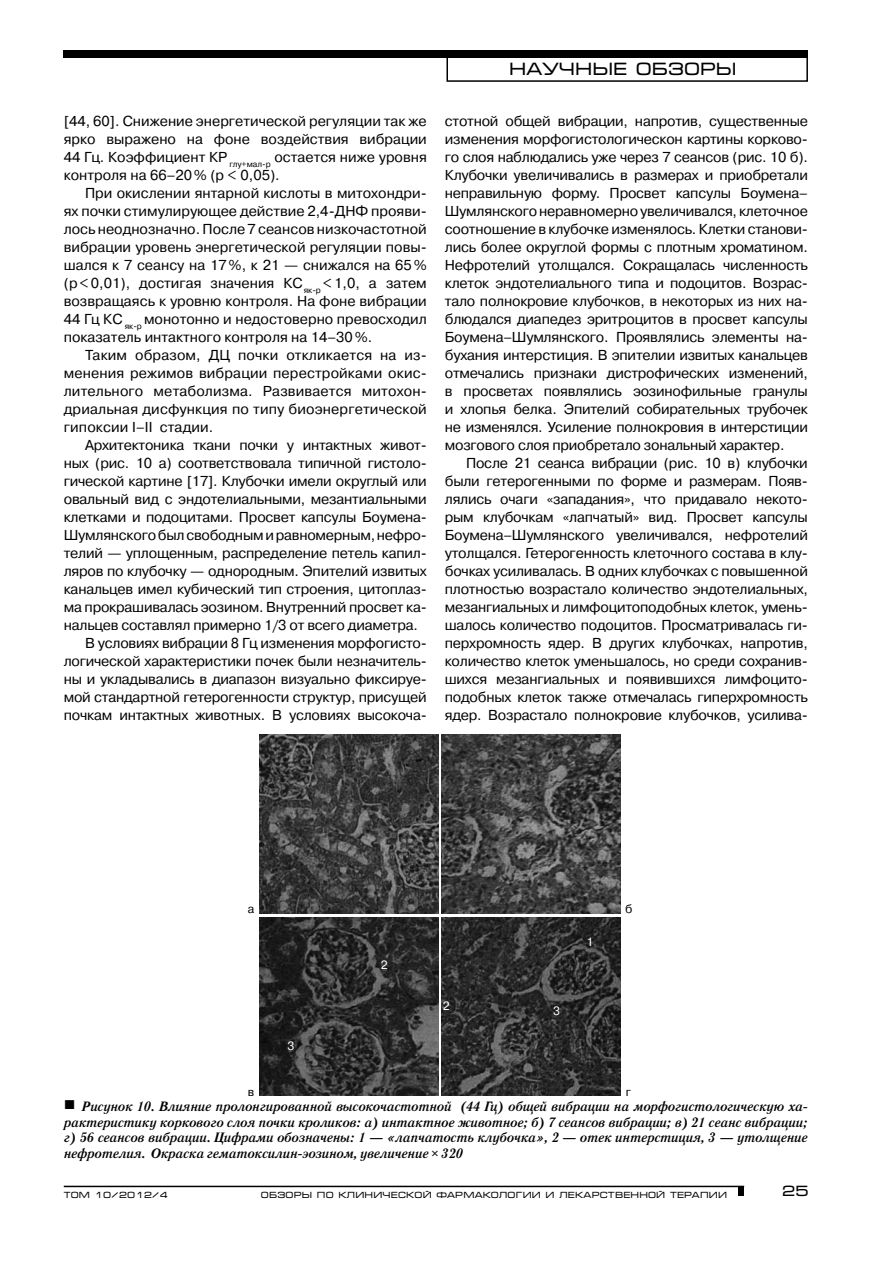
<style>
.page{position:relative;width:893px;height:1263px;background:#fff}
.page>*{position:absolute;margin:0;border:0;box-sizing:border-box;transform-origin:0 0}
.t1{font:18px "Micra";color:#000}
.t2{font:15px "Micra";color:#000}
.t3{font:14.4px/18px "Pragmatica C";letter-spacing:-.015em;color:#000;text-align:justify}
.t4{font:italic 700 13.5px/15.8px "Literaturnaya C";letter-spacing:-.03em;color:#000;text-align:justify}
.t5{font:12px "Pragmatica C";color:#fff}
.t6{font:12px "Pragmatica C";color:#000}
.t7{font:9px "Micra";letter-spacing:.02em;color:#000}
.s1{font-family:"Times New Roman";font-weight:400;font-style:normal;font-size:19.5px}
.s2{font-family:"Times New Roman"}
</style>
<div class="page">
<div style="left:64px;top:51px;width:744px;height:7px;background:#000"></div>
<div style="left:446px;top:56px;width:362px;height:26px;border:2px solid #000"></div>
<div style="left:739px;top:1186px;width:5px;height:10px;background:#000"></div>
<hr style="left:64px;top:1186px;width:680px;height:1px;background:#000">
<img style="left:260px;top:917px;width:178px;height:179px">
<img style="left:442px;top:917px;width:178px;height:179px">
<img style="left:259px;top:735px;width:179px;height:178px">
<img style="left:442px;top:735px;width:178px;height:178px">
<p class="t3" style="left:64px;top:112px;width:365px">[44, 60]. Снижение энергетической регуляции так же ярко выражено на фоне воздействия вибрации 44 Гц. Коэффициент КР <sub>глу+мал-р</sub> остается ниже уровня контроля на 66–20% (р &lt; 0,05).</p>
<p class="t3" style="left:64px;top:184px;width:365px;text-indent:21px">При окислении янтарной кислоты в митохондри&shy;ях почки стимулирующее действие 2,4‑ДНФ прояви&shy;лось неоднозначно. После 7 сеансов низкочастотной вибрации уровень энергетической регуляции повы&shy;шался к 7 сеансу на 17%, к 21 — снижался на 65% (р&lt;0,01), достигая значения КС<sub>як-р</sub> &lt;1,0, а затем возвращаясь к уровню контроля. На фоне вибрации 44 Гц КС <sub>як-р</sub> монотонно и недостоверно превосходил показатель интактного контроля на 14–30%.</p>
<p class="t3" style="left:64px;top:346px;width:365px;text-indent:21px">Таким образом, ДЦ почки откликается на из&shy;менения режимов вибрации перестройками окис&shy;лительного метаболизма. Развивается митохон&shy;дриальная дисфункция по типу биоэнергетической гипоксии I–II стадии.</p>
<p class="t3" style="left:85px;top:436px;width:343px">Архитектоника ткани почки у интактных живот-</p>
<p class="t3" style="left:64px;top:454px;width:365px">ных (рис. 10 а) соответствовала типичной гистоло-</p>
<p class="t3" style="left:64px;top:472px;width:365px">гической картине [17]. Клубочки имели округлый или</p>
<p class="t3" style="left:64px;top:490px;width:365px">овальный вид с эндотелиальными, мезантиальными</p>
<p class="t3" style="left:64px;top:508px;width:365px">клетками и подоцитами. Просвет капсулы Боумена-</p>
<p class="t3" style="left:64px;top:526px;width:365px">Шумлянского был свободным иравномерным, нефро-</p>
<p class="t3" style="left:64px;top:544px;width:365px">телий — уплощенным, распределение петель капил-</p>
<p class="t3" style="left:64px;top:562px;width:365px">ляров по клубочку — однородным. Эпителий извитых</p>
<p class="t3" style="left:64px;top:580px;width:365px">канальцев имел кубический тип строения, цитоплаз-</p>
<p class="t3" style="left:64px;top:598px;width:365px">ма прокрашивалась эозином. Внутренний просвет ка-</p>
<p class="t3" style="left:64px;top:616px;width:356px">нальцев составлял примерно 1/3 от всего диаметра.</p>
<p class="t3" style="left:85px;top:634px;width:343px">В условиях вибрации 8 Гц изменения морфогисто-</p>
<p class="t3" style="left:64px;top:652px;width:365px">логической характеристики почек были незначитель-</p>
<p class="t3" style="left:64px;top:670px;width:365px">ны и укладывались в диапазон визуально фиксируе-</p>
<p class="t3" style="left:64px;top:688px;width:365px">мой стандартной гетерогенности структур, присущей</p>
<p class="t3" style="left:64px;top:706px;width:365px">почкам интактных животных. В условиях высокоча-</p>
<p class="t1" style="left:509px;top:60px;width:229px">НAУчНЫЕ ОБЗОРЫ</p>
<p class="t3" style="left:445px;top:112px;width:365px">стотной общей вибрации, напротив, существенные изменения морфогистологическон картины корково&shy;го слоя наблюдались уже через 7 сеансов (рис. 10 б).<br>Клубочки увеличивались в размерах и приобретали неправильную форму. Просвет капсулы Боумена– Шумлянского неравномерно увеличивался, клеточное соотношение в клубочке изменялось. Клетки станови&shy;лись более округлой формы с плотным хроматином.<br>Нефротелий утолщался. Сокращалась численность клеток эндотелиального типа и подоцитов. Возрас&shy;тало полнокровие клубочков, в некоторых из них на&shy;блюдался диапедез эритроцитов в просвет капсулы Боумена–Шумлянского. Проявлялись элементы на&shy;бухания интерстиция. В эпителии извитых канальцев отмечались признаки дистрофических изменений, в просветах появлялись эозинофильные гранулы и хлопья белка. Эпителий собирательных трубочек не изменялся. Усиление полнокровия в интерстиции мозгового слоя приобретало зональный характер.</p>
<p class="t3" style="left:445px;top:454px;width:365px;text-indent:21px">После 21 сеанса вибрации (рис. 10 в) клубочки были гетерогенными по форме и размерам. Появ&shy;лялись очаги «западания», что придавало некото&shy;рым клубочкам «лапчатый» вид. Просвет капсулы Боумена–Шумлянского увеличивался, нефротелий утолщался. Гетерогенность клеточного состава в клу&shy;бочках усиливалась. В одних клубочках с повышенной плотностью возрастало количество эндотелиальных, мезангиальных и лимфоцитоподобных клеток, умень&shy;шалось количество подоцитов. Просматривалась ги&shy;перхромность ядер. В других клубочках, напротив, количество клеток уменьшалось, но среди сохранив&shy;шихся мезангиальных и появившихся лимфоцито&shy;подобных клеток также отмечалась гиперхромность ядер. Возрастало полнокровие клубочков, усилива-</p>
<p class="t6" style="left:248px;top:903px;width:8px">а</p>
<p class="t6" style="left:625px;top:903px;width:9px">б</p>
<p class="t5" style="left:288px;top:1039px;width:8px">3</p>
<p class="t5" style="left:381px;top:959px;width:8px">2</p>
<p class="t5" style="left:443px;top:1000px;width:8px">2</p>
<p class="t5" style="left:553px;top:1005px;width:8px">3</p>
<p class="t5" style="left:587px;top:935px;width:8px">1</p>
<p class="t6" style="left:248px;top:1085px;width:8px">в</p>
<p class="t6" style="left:626px;top:1085px;width:7px">г</p>
<p class="t4" style="left:64px;top:1098px;width:746px"><span class="s1">■</span> Рисунок 10. Влияние пролонгированной высокочастотной (44 Гц) общей вибрации на морфогистологическую ха&shy;рактеристику коркового слоя почки кроликов: а) интактное животное; б) 7 сеансов вибрации; в) 21 сеанс вибрации; г) 56 сеансов вибрации. Цифрами обозначены: 1 — «лапчатость клубочка», 2 — отек интерстиция, 3 — утолщение нефротелия. Окраска гематоксилин-эозином, увеличение <span class="s2">×</span> 320</p>
<p class="t7" style="left:64px;top:1190px;width:106px">ТОМ 10/2012/4</p>
<p class="t7" style="left:261px;top:1190px;width:468px">ОБЗОРЫ ПО КЛИНИЧЕСКОЙ ФАРМАКОЛОГИИ И ЛЕКАРСТВЕННОЙ ТЕРАПИИ</p>
<p class="t2" style="left:782px;top:1183px;width:28px">25</p>
</div>
